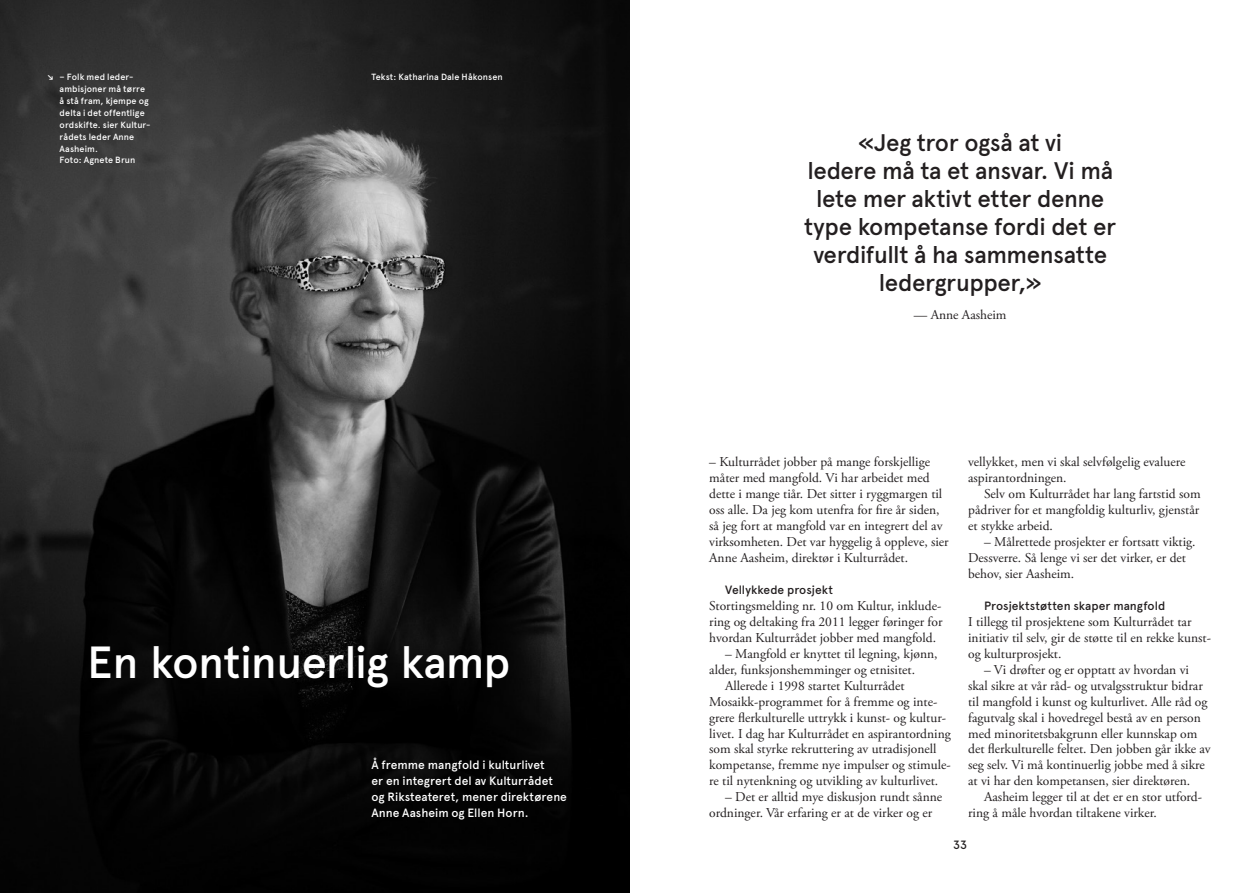
<style>
.page{position:relative;width:1259px;height:893px;background:#fff}
.page>*{position:absolute;margin:0;border:0;box-sizing:border-box;transform-origin:0 0}
.t1{font:500 45px "Apercu";letter-spacing:-.02em;color:#fff}
.t2{font:500 24px/27.9px "Apercu";letter-spacing:-.015em;color:#231f20;text-align:center}
.t3{font:13.5px/15.9px "Adobe Garamond Pro";color:#231f20}
.t4{font:500 12px/15.9px "Apercu";color:#fff}
.t5{font:500 12px "Apercu";letter-spacing:.005em;color:#231f20}
.t6{font:500 9px/12px "Apercu";letter-spacing:.01em;color:#fff}
.s1{font-family:"Theinhardt"}
</style>
<div class="page">
<img style="left:0;top:0;width:629px;height:893px">
<p class="t6" style="left:60px;top:71px;width:91px;text-indent:-12px"><span class="s1">↘</span> – Folk med leder&shy;ambisjoner må tørre å stå fram, kjempe og delta i det offentlige ordskifte. sier Kultur&shy;rådets leder Anne<br>Aasheim.<br>Foto: Agnete Brun</p>
<p class="t6" style="left:371px;top:71px;width:133px">Tekst: Katharina Dale Håkonsen</p>
<h1 class="t1" style="left:87px;top:635px;width:425px">En kontinuerlig kamp</h1>
<p class="t4" style="left:371px;top:757px;width:197px">Å fremme mangfold i kulturlivet<br>er en integrert del av Kulturrådet og Riksteateret, mener direktørene<br>Anne Aasheim og Ellen Horn.</p>
<h2 class="t2" style="left:804px;top:129px;width:314px">«Jeg tror også at vi<br>ledere må ta et ansvar. Vi må lete mer aktivt etter denne type kompetanse fordi det er verdifullt å ha sammensatte ledergrupper,»</h2>
<p class="t3" style="left:913px;top:307px;width:94px">— Anne Aasheim</p>
<p class="t3" style="left:709px;top:455px;width:241px">– Kulturrådet jobber på mange forskjellige måter med mangfold. Vi har arbeidet med dette i mange tiår. Det sitter i ryggmargen til oss alle. Da jeg kom utenfra for fire år siden, så jeg fort at mangfold var en integrert del av virksomheten. Det var hyggelig å oppleve, sier Anne Aasheim, direktør i Kulturrådet.</p>
<p class="t5" style="left:725px;top:583px;width:109px">Vellykkede prosjekt</p>
<p class="t3" style="left:709px;top:598px;width:235px;text-align:justify">Stortingsmelding nr. 10 om Kultur, inklude&shy;ring og deltaking fra 2011 legger føringer for hvordan Kulturrådet jobber med mangfold.</p>
<p class="t3" style="left:725px;top:646px;width:214px">– Mangfold er knyttet til legning, kjønn,</p>
<p class="t3" style="left:709px;top:662px;width:207px">alder, funksjonshemminger og etnisitet.</p>
<p class="t3" style="left:725px;top:678px;width:181px">Allerede i 1998 startet Kulturrådet</p>
<p class="t3" style="left:709px;top:694px;width:230px">Mosaikk-programmet for å fremme og inte-</p>
<p class="t3" style="left:709px;top:710px;width:238px">grere flerkulturelle uttrykk i kunst- og kultur-</p>
<p class="t3" style="left:709px;top:726px;width:243px">livet. I dag har Kulturrådet en aspirantordning</p>
<p class="t3" style="left:709px;top:742px;width:229px">som skal styrke rekruttering av utradisjonell</p>
<p class="t3" style="left:709px;top:758px;width:243px">kompetanse, fremme nye impulser og stimule-</p>
<p class="t3" style="left:709px;top:774px;width:230px">re til nytenkning og utvikling av kulturlivet.</p>
<p class="t3" style="left:709px;top:789px;width:234px;text-indent:16px">– Det er alltid mye diskusjon rundt sånne ordninger. Vår erfaring er at de virker og er</p>
<p class="t3" style="left:968px;top:455px;width:219px">vellykket, men vi skal selvfølgelig evaluere aspirantordningen.</p>
<p class="t3" style="left:968px;top:487px;width:234px;text-align:justify;text-indent:16px">Selv om Kulturrådet har lang fartstid som pådriver for et mangfoldig kulturliv, gjenstår et stykke arbeid.</p>
<p class="t3" style="left:968px;top:534px;width:229px;text-indent:16px">– Målrettede prosjekter er fortsatt viktig.<br>Dessverre. Så lenge vi ser det virker, er det behov, sier Aasheim.</p>
<p class="t5" style="left:984px;top:598px;width:183px">Prosjektstøtten skaper mangfold</p>
<p class="t3" style="left:968px;top:614px;width:244px">I tillegg til prosjektene som Kulturrådet tar initiativ til selv, gir de støtte til en rekke kunst&shy;og kulturprosjekt.</p>
<p class="t3" style="left:968px;top:662px;width:244px;text-indent:16px">– Vi drøfter og er opptatt av hvordan vi skal sikre at vår råd- og utvalgsstruktur bidrar til mangfold i kunst og kulturlivet. Alle råd og fagutvalg skal i hovedregel bestå av en person med minoritetsbakgrunn eller kunnskap om det flerkulturelle feltet. Den jobben går ikke av seg selv. Vi må kontinuerlig jobbe med å sikre at vi har den kompetansen, sier direktøren.</p>
<p class="t3" style="left:968px;top:789px;width:234px;text-indent:16px">Aasheim legger til at det er en stor utford&shy;ring å måle hvordan tiltakene virker.</p>
<p class="t5" style="left:953px;top:838px;width:15px">33</p>
</div>
